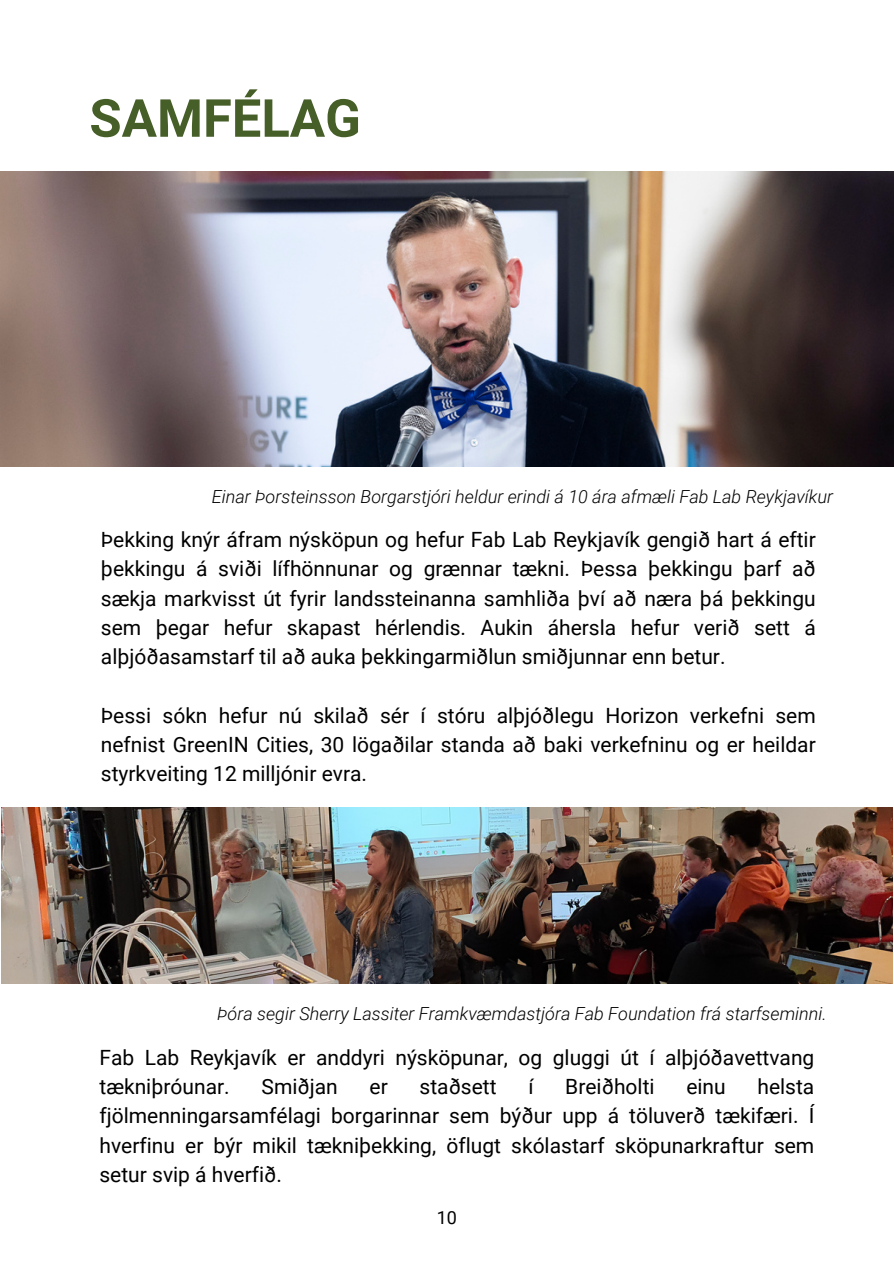
<style>
.page{position:relative;width:894px;height:1264px;background:#fff}
.page>*{position:absolute;margin:0;border:0;box-sizing:border-box;transform-origin:0 0}
.t1{font:700 52.5px "Roboto";color:#465e28}
.t2{font:21px/29.2px "Roboto";color:#000;text-align:justify}
.t3{font:italic 300 18px "Roboto";color:#000}
.t4{font:18px "Roboto";color:#000}
</style>
<div class="page">
<img style="left:0;top:171px;width:893px;height:295px">
<img style="left:2px;top:807px;width:890px;height:176px">
<h1 class="t1" style="left:89px;top:88px;width:273px">SAMFÉLAG</h1>
<p class="t3" style="left:212px;top:486px;width:622px">Einar Þorsteinsson Borgarstjóri heldur erindi á 10 ára afmæli Fab Lab Reykjavíkur</p>
<p class="t2" style="left:101px;top:525px;width:716px">Þekking knýr áfram nýsköpun og hefur Fab Lab Reykjavík gengið hart á eftir þekkingu á sviði lífhönnunar og grænnar tækni. Þessa þekkingu þarf að sækja markvisst út fyrir landssteinanna samhliða því að næra þá þekkingu sem þegar hefur skapast hérlendis. Aukin áhersla hefur verið sett á alþjóðasamstarf til að auka þekkingarmiðlun smiðjunnar enn betur.</p>
<p class="t2" style="left:101px;top:700px;width:716px">Þessi sókn hefur nú skilað sér í stóru alþjóðlegu Horizon verkefni sem nefnist GreenIN Cities, 30 lögaðilar standa að baki verkefninu og er heildar styrkveiting 12 milljónir evra.</p>
<p class="t3" style="left:217px;top:1003px;width:611px">Þóra segir Sherry Lassiter Framkvæmdastjóra Fab Foundation frá starfseminni.</p>
<p class="t2" style="left:99px;top:1042px;width:716px">Fab Lab Reykjavík er anddyri nýsköpunar, og gluggi út í alþjóðavettvang tækniþróunar.</p>
<p class="t2" style="left:261px;top:1072px;width:78px">Smiðjan</p>
<p class="t2" style="left:369px;top:1072px;width:20px">er</p>
<p class="t2" style="left:419px;top:1072px;width:79px">staðsett</p>
<p class="t2" style="left:528px;top:1072px;width:7px">í</p>
<p class="t2" style="left:565px;top:1072px;width:91px">Breiðholti</p>
<p class="t2" style="left:686px;top:1072px;width:41px">einu</p>
<p class="t2" style="left:99px;top:1072px;width:716px;text-indent:657px">helsta fjölmenningarsamfélagi borgarinnar sem býður upp á töluverð tækifæri. Í hverfinu er býr mikil tækniþekking, öflugt skólastarf sköpunarkraftur sem setur svip á hverfið.</p>
<p class="t4" style="left:436px;top:1207px;width:22px">10</p>
</div>
